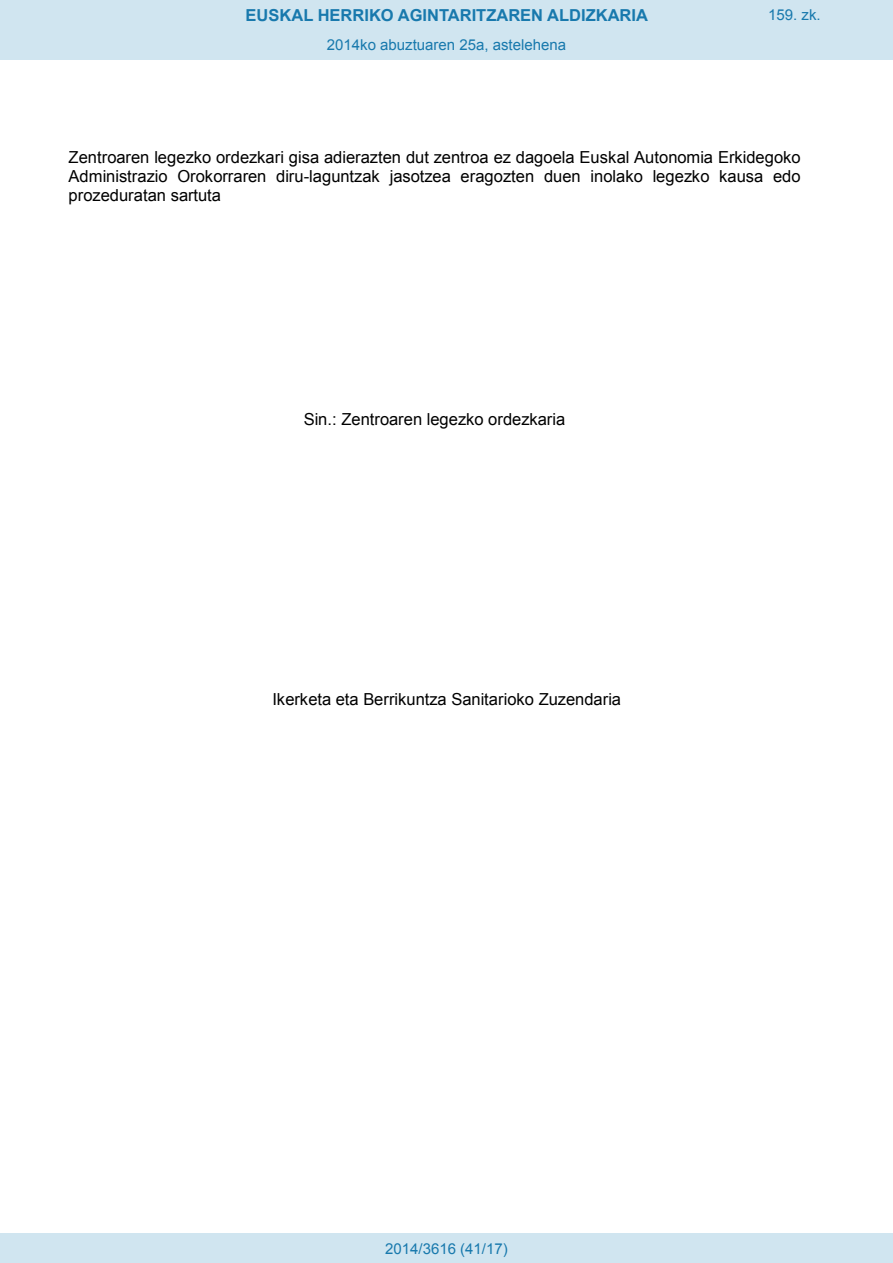
<style>
.page{position:relative;width:893px;height:1263px;background:#fff}
.page>*{position:absolute;margin:0;border:0;box-sizing:border-box;transform-origin:0 0}
.t1{font:16.5px/19px "Arial";color:#000;text-align:justify}
.t2{font:700 16.5px "Arial";color:#1879ad}
.Paginacion_Centro{font:15px "Arial";color:#1879ad}
</style>
<div class="page">
<div style="left:0;top:0;width:893px;height:60px;background:#d0e5f0"></div>
<div style="left:0;top:1233px;width:893px;height:30px;background:#d0e5f0"></div>
<p class="t2" style="left:246px;top:4px;width:404px">EUSKAL HERRIKO AGINTARITZAREN ALDIZKARIA</p>
<p class="Paginacion_Centro" style="left:768px;top:5px;width:54px">159. zk.</p>
<p class="Paginacion_Centro" style="left:327px;top:35px;width:241px">2014ko abuztuaren 25a, astelehena</p>
<p class="t1" style="left:69px;top:148px;width:733px">Zentroaren legezko ordezkari gisa adierazten dut zentroa ez dagoela Euskal Autonomia Erkidegoko Administrazio Orokorraren diru-laguntzak jasotzea eragozten duen inolako legezko kausa edo prozeduratan sartuta</p>
<p class="t1" style="left:304px;top:410px;width:263px">Sin.: Zentroaren legezko ordezkaria</p>
<p class="t1" style="left:272px;top:689px;width:350px">Ikerketa eta Berrikuntza Sanitarioko Zuzendaria</p>
<p class="Paginacion_Centro" style="left:385px;top:1238px;width:124px">2014/3616 (41/17)</p>
</div>
